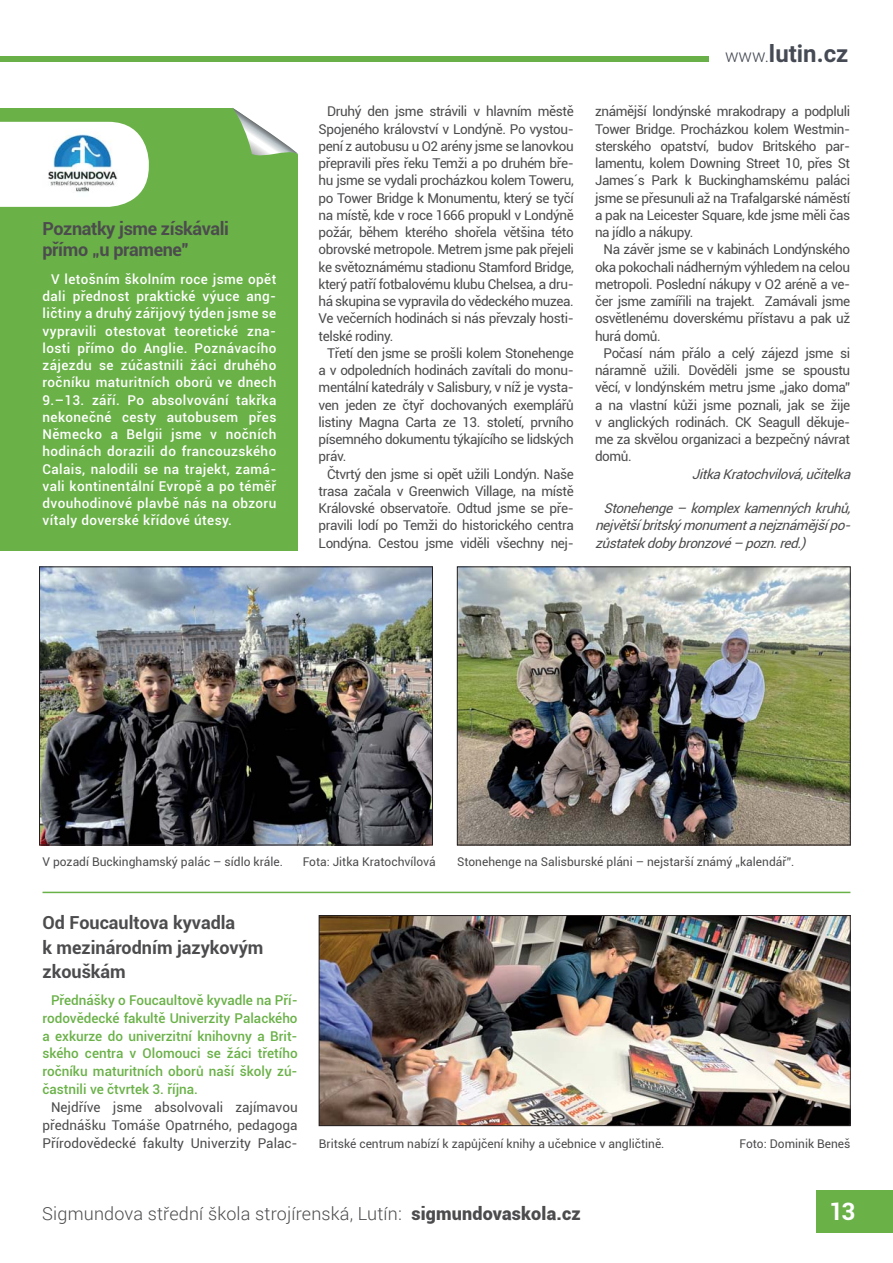
<style>
.page{position:relative;width:893px;height:1263px;background:#fff}
.page>*{position:absolute;margin:0;border:0;box-sizing:border-box;transform-origin:0 0}
.t1{font:700 24px "Roboto";color:#454a54}
.t2{font:700 24px "Roboto";color:#fff}
.t3{font:300 18px "Roboto";letter-spacing:.01em;color:#4c4c4e}
.t4{font:700 18px/24.8px "Roboto";color:#4c4c4e}
.t5{font:700 18px/21px "Roboto";letter-spacing:-.02em;color:#4c4c4e}
.t6{font:13.5px/17.2px "Roboto";letter-spacing:-.03em;color:#4c4c4e;text-align:justify}
.t7{font:500 13.5px/17.2px "Roboto";letter-spacing:.03em;color:#fff;text-align:justify}
.t8{font:500 13.5px/18px "Roboto";color:#6ab148;text-align:justify}
.t9{font:italic 13.5px/17.2px "Roboto";color:#4c4c4e;text-align:justify}
.t10{font:12px "Roboto";color:#4c4c4e}
.s1{font-weight:300;font-size:18px}
.s2{font-weight:900}
</style>
<div class="page">
<div style="left:816px;top:1191px;width:77px;height:42px;background:#6ab148"></div>
<div style="left:0;top:57px;width:709px;height:5px;background:#69b048"></div>
<hr style="left:43px;top:892px;width:807px;height:1px;background:#6ab148">
<div style="left:0;top:108px;width:298px;height:443px;background:#6ab148"></div>
<svg style="left:0;top:122px;width:149px;height:85px;background:#f1f7ee"></svg>
<svg style="left:232px;top:108px;width:66px;height:48px"></svg>
<img style="left:43px;top:130px;width:79px;height:66px">
<img style="left:41px;top:569px;width:390px;height:274px">
<div style="left:39px;top:567px;width:394px;height:278px;border:1px solid #231f20"></div>
<img style="left:459px;top:569px;width:389px;height:274px">
<div style="left:457px;top:567px;width:393px;height:278px;border:1px solid #231f20"></div>
<img style="left:321px;top:917px;width:527px;height:207px">
<div style="left:319px;top:915px;width:531px;height:211px;border:1px solid #231f20"></div>
<h2 class="t5" style="left:43px;top:218px;width:188px">Poznatky jsme získávali přímo „u pramene”</h2>
<p class="t7" style="left:43px;top:271px;width:235px;text-indent:9px">V letošním školním roce jsme opět dali přednost praktické výuce ang&shy;ličtiny a druhý zářijový týden jsme se vypravili otestovat teoretické zna&shy;losti přímo do Anglie. Poznávacího zájezdu se zúčastnili žáci druhého ročníku maturitních oborů ve dnech 9.–13. září. Po absolvování takřka nekonečné cesty autobusem přes Německo a Belgii jsme v nočních hodinách dorazili do francouzského Calais, nalodili se na trajekt, zamá&shy;vali kontinentální Evropě a po téměř dvouhodinové plavbě nás na obzoru vítaly doverské křídové útesy.</p>
<p class="t6" style="left:319px;top:103px;width:257px;text-indent:9px">Druhý den jsme strávili v hlavním městě Spojeného království v Londýně. Po vystou&shy;pení z autobusu u O2 arény jsme se lanovkou přepravili přes řeku Temži a po druhém bře&shy;hu jsme se vydali procházkou kolem Toweru, po Tower Bridge k Monumentu, který se tyčí na místě, kde v roce 1666 propukl v Londýně požár, během kterého shořela většina této obrovské metropole. Metrem jsme pak přejeli ke světoznámému stadionu Stamford Bridge, který patří fotbalovému klubu Chelsea, a dru&shy;há skupina se vypravila do vědeckého muzea.<br>Ve večerních hodinách si nás převzaly hosti&shy;telské rodiny.</p>
<p class="t6" style="left:319px;top:345px;width:257px;text-indent:9px">Třetí den jsme se prošli kolem Stonehenge a v odpoledních hodinách zavítali do monu&shy;mentální katedrály v Salisbury, v níž je vysta&shy;ven jeden ze čtyř dochovaných exemplářů listiny Magna Carta ze 13. století, prvního písemného dokumentu týkajícího se lidských práv.</p>
<p class="t6" style="left:319px;top:465px;width:257px;text-indent:9px">Čtvrtý den jsme si opět užili Londýn. Naše trasa začala v Greenwich Village, na místě Královské observatoře. Odtud jsme se pře&shy;pravili lodí po Temži do historického centra Londýna. Cestou jsme viděli všechny nej-</p>
<h1 class="t1" style="left:725px;top:40px;width:125px"><span class="s1">www.</span>lutin.cz</h1>
<p class="t6" style="left:595px;top:103px;width:257px">známější londýnské mrakodrapy a podpluli Tower Bridge. Procházkou kolem Westmin&shy;sterského opatství, budov Britského par&shy;lamentu, kolem Downing Street 10, přes St James´s Park k Buckinghamskému paláci jsme se přesunuli až na Trafalgarské náměstí a pak na Leicester Square, kde jsme měli čas na jídlo a nákupy.</p>
<p class="t6" style="left:595px;top:241px;width:257px;text-indent:9px">Na závěr jsme se v kabinách Londýnského oka pokochali nádherným výhledem na celou metropoli. Poslední nákupy v O2 aréně a ve&shy;čer jsme zamířili na trajekt. Zamávali jsme osvětlenému doverskému přístavu a pak už hurá domů.</p>
<p class="t6" style="left:595px;top:345px;width:257px;text-indent:9px">Počasí nám přálo a celý zájezd jsme si náramně užili. Dověděli jsme se spoustu věcí, v londýnském metru jsme „jako doma” a na vlastní kůži jsme poznali, jak se žije v anglických rodinách. CK Seagull děkuje&shy;me za skvělou organizaci a bezpečný návrat domů.</p>
<p class="t9" style="left:692px;top:465px;width:164px">JitkaKratochvilová,učitelka</p>
<p class="t9" style="left:595px;top:500px;width:261px;text-indent:9px">Stonehenge– komplexkamennýchkruhů, největšíbritskýmonumenta nejznámějšípo&shy;zůstatekdobybronzové– pozn.red.)</p>
<p class="t10" style="left:43px;top:854px;width:242px">V pozadí Buckinghamský palác – sídlo krále.</p>
<p class="t10" style="left:303px;top:854px;width:135px">Fota: Jitka Kratochvílová</p>
<p class="t10" style="left:457px;top:854px;width:339px">Stonehenge na Salisburské pláni – nejstarší známý „kalendář”.</p>
<h2 class="t4" style="left:43px;top:910px;width:222px">Od Foucaultova kyvadla<br>k mezinárodním jazykovým zkouškám</h2>
<p class="t8" style="left:43px;top:991px;width:257px;text-indent:9px">Přednášky o Foucaultově kyvadle na Pří&shy;rodovědecké fakultě Univerzity Palackého a exkurze do univerzitní knihovny a Brit&shy;ského centra v Olomouci se žáci třetího ročníku maturitních oborů naší školy zú&shy;častnili ve čtvrtek 3. října.</p>
<p class="t6" style="left:43px;top:1099px;width:257px;line-height:18px;text-indent:9px">Nejdříve jsme absolvovali zajímavou přednášku Tomáše Opatrného, pedagoga Přírodovědecké fakulty Univerzity Palac-</p>
<p class="t10" style="left:319px;top:1137px;width:347px">Britské centrum nabízí k zapůjčení knihy a učebnice v angličtině.</p>
<p class="t10" style="left:739px;top:1137px;width:112px">Foto: Dominik Beneš</p>
<h2 class="t3" style="left:42px;top:1201px;width:540px">Sigmundova střední škola strojírenská, Lutín: <span class="s2">sigmundovaskola.cz</span></h2>
<h1 class="t2" style="left:829px;top:1197px;width:27px">13</h1>
</div>
